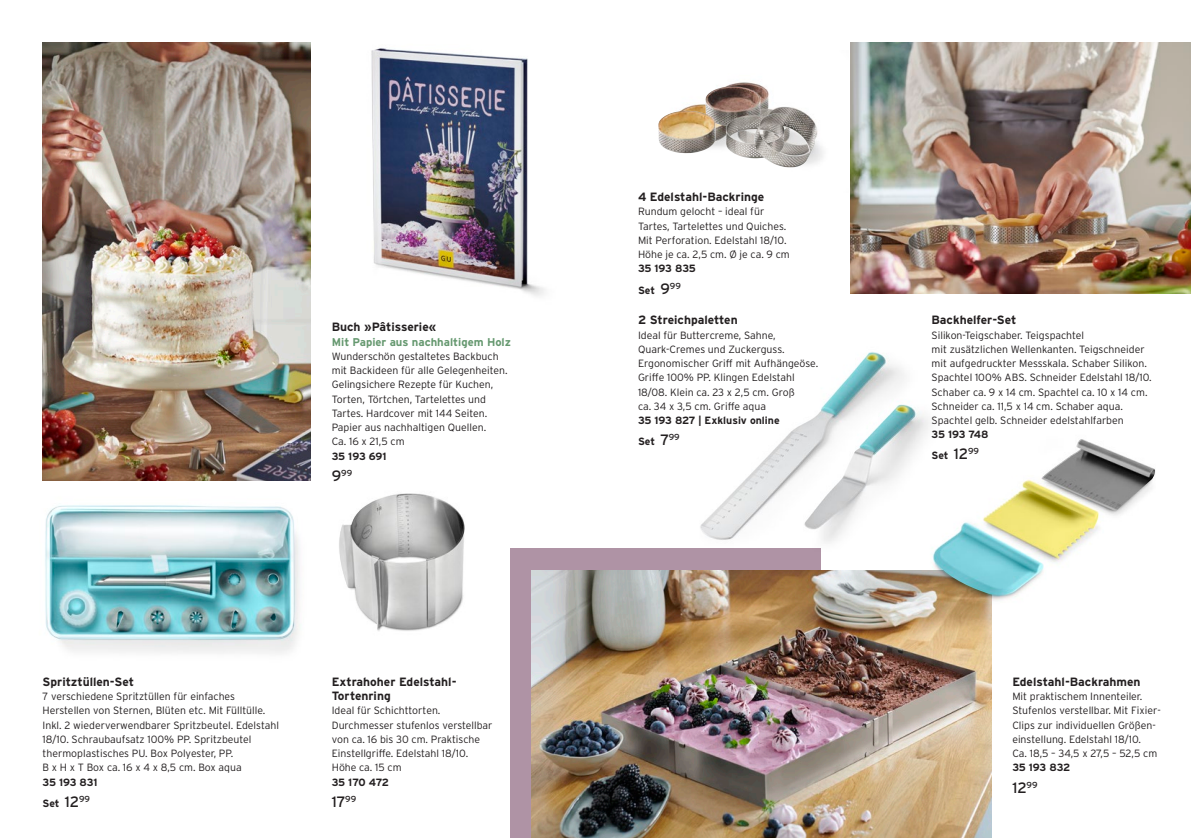
<style>
.page{position:relative;width:1191px;height:838px;background:#fff}
.page>*{position:absolute;margin:0;border:0;box-sizing:border-box;transform-origin:0 0}
.t1{font:15px "Interstate WGL";color:#231f20}
.t2{font:700 12px/14.2px "Interstate WGL";color:#231f20}
.t3{font:700 11.25px "Interstate WGL";color:#65986f}
.t4{font:300 10.5px/14.2px "Interstate WGL";color:#231f20}
.t5{font:700 10.5px/21px "Interstate WGL";letter-spacing:-.01em;color:#231f20}
.t6{font:8.7px "Interstate WGL";color:#231f20}
.s1{font-size:15px}
.s2{font-weight:400;font-size:15px}
</style>
<div class="page">
<div style="left:510px;top:549px;width:311px;height:289px;background:#af93a5"></div>
<img style="left:43px;top:43px;width:267px;height:420px">
<img style="left:339px;top:494px;width:125px;height:136px">
<img style="left:850px;top:43px;width:341px;height:250px">
<img style="left:309px;top:42px;width:236px;height:295px">
<img style="left:372px;top:49px;width:155px;height:237px">
<img style="left:531px;top:570px;width:460px;height:268px">
<img style="left:897px;top:439px;width:259px;height:185px">
<img style="left:1015px;top:440px;width:139px;height:125px">
<img style="left:624px;top:352px;width:391px;height:227px">
<img style="left:700px;top:353px;width:214px;height:185px">
<img style="left:727px;top:82px;width:96px;height:86px">
<img style="left:658px;top:86px;width:156px;height:81px">
<img style="left:42px;top:463px;width:269px;height:190px">
<img style="left:46px;top:506px;width:248px;height:133px">
<p class="t2" style="left:332px;top:319px;width:106px">Buch »Pâtisserie«</p>
<p class="t3" style="left:332px;top:333px;width:181px">Mit Papier aus nachhaltigem Holz</p>
<p class="t4" style="left:332px;top:348px;width:177px">Wunderschön gestaltetes Backbuch mit Backideen für alle Gelegenheiten.<br>Gelingsichere Rezepte für Kuchen,<br>Torten, Törtchen, Tartelettes und<br>Tartes. Hardcover mit 144 Seiten.<br>Papier aus nachhaltigen Quellen.<br>Ca. 16 x 21,5 cm</p>
<p class="t5" style="left:332px;top:445px;width:56px">35 193 691</p>
<p class="t6" style="left:332px;top:466px;width:22px"><span class="s1">9</span>99</p>
<p class="t2" style="left:43px;top:674px;width:93px">Spritztüllen-Set</p>
<p class="t4" style="left:43px;top:688px;width:238px">7 verschiedene Spritztüllen für einfaches Herstellen von Sternen, Blüten etc. Mit Fülltülle.<br>Inkl. 2 wiederverwendbarer Spritzbeutel. Edelstahl 18/10. Schraubaufsatz 100% PP. Spritzbeutel thermoplastisches PU. Box Polyester, PP.<br>B x H x T Box ca. 16 x 4 x 8,5 cm. Box aqua</p>
<p class="t5" style="left:43px;top:771px;width:57px">35 193 831<br>Set <span class="s2">12</span><sup>99</sup></p>
<p class="t2" style="left:332px;top:674px;width:126px">Extrahoher Edelstahl-<br>Tortenring</p>
<p class="t4" style="left:332px;top:703px;width:162px">Ideal für Schichttorten.<br>Durchmesser stufenlos verstellbar von ca. 16 bis 30 cm. Praktische<br>Einstellgriffe. Edelstahl 18/10.<br>Höhe ca. 15 cm</p>
<p class="t5" style="left:332px;top:771px;width:59px">35 170 472</p>
<h1 class="t1" style="left:332px;top:790px;width:26px">17<sup>99</sup></h1>
<p class="t2" style="left:638px;top:189px;width:128px">4 Edelstahl-Backringe</p>
<p class="t4" style="left:638px;top:204px;width:153px">Rundum gelocht – ideal für<br>Tartes, Tartelettes und Quiches.<br>Mit Perforation. Edelstahl 18/10.<br>Höhe je ca. 2,5 cm. Ø je ca. 9 cm</p>
<p class="t5" style="left:638px;top:258px;width:59px">35 193 835<br>Set <span class="s2">9</span><sup>99</sup></p>
<p class="t2" style="left:638px;top:312px;width:101px">2 Streichpaletten</p>
<p class="t4" style="left:638px;top:327px;width:182px">Ideal für Buttercreme, Sahne,<br>Quark-Cremes und Zuckerguss.<br>Ergonomischer Griff mit Aufhängeöse.<br>Griffe 100% PP. Klingen Edelstahl<br>18/08. Klein ca. 23 x 2,5 cm. Groß<br>ca. 34 x 3,5 cm. Griffe aqua</p>
<p class="t5" style="left:638px;top:409px;width:143px">35 193 827 | Exklusiv online<br>Set <span class="s2">7</span><sup>99</sup></p>
<p class="t2" style="left:931px;top:312px;width:86px">Backhelfer-Set</p>
<p class="t4" style="left:931px;top:327px;width:222px">Silikon-Teigschaber. Teigspachtel<br>mit zusätzlichen Wellenkanten. Teigschneider mit aufgedruckter Messskala. Schaber Silikon.<br>Spachtel 100% ABS. Schneider Edelstahl 18/10.<br>Schaber ca. 9 x 14 cm. Spachtel ca. 10 x 14 cm.<br>Schneider ca. 11,5 x 14 cm. Schaber aqua.<br>Spachtel gelb. Schneider edelstahlfarben</p>
<p class="t5" style="left:931px;top:424px;width:58px">35 193 748<br>Set <span class="s2">12</span><sup>99</sup></p>
<p class="t2" style="left:1012px;top:674px;width:130px">Edelstahl-Backrahmen</p>
<p class="t4" style="left:1012px;top:688px;width:150px">Mit praktischem Innenteiler.<br>Stufenlos verstellbar. Mit Fixier-<br>Clips zur individuellen Größen&shy;einstellung. Edelstahl 18/10.<br>Ca. 18,5 – 34,5 x 27,5 – 52,5 cm</p>
<p class="t5" style="left:1012px;top:756px;width:59px">35 193 832</p>
<h1 class="t1" style="left:1012px;top:776px;width:27px">12<sup>99</sup></h1>
</div>
